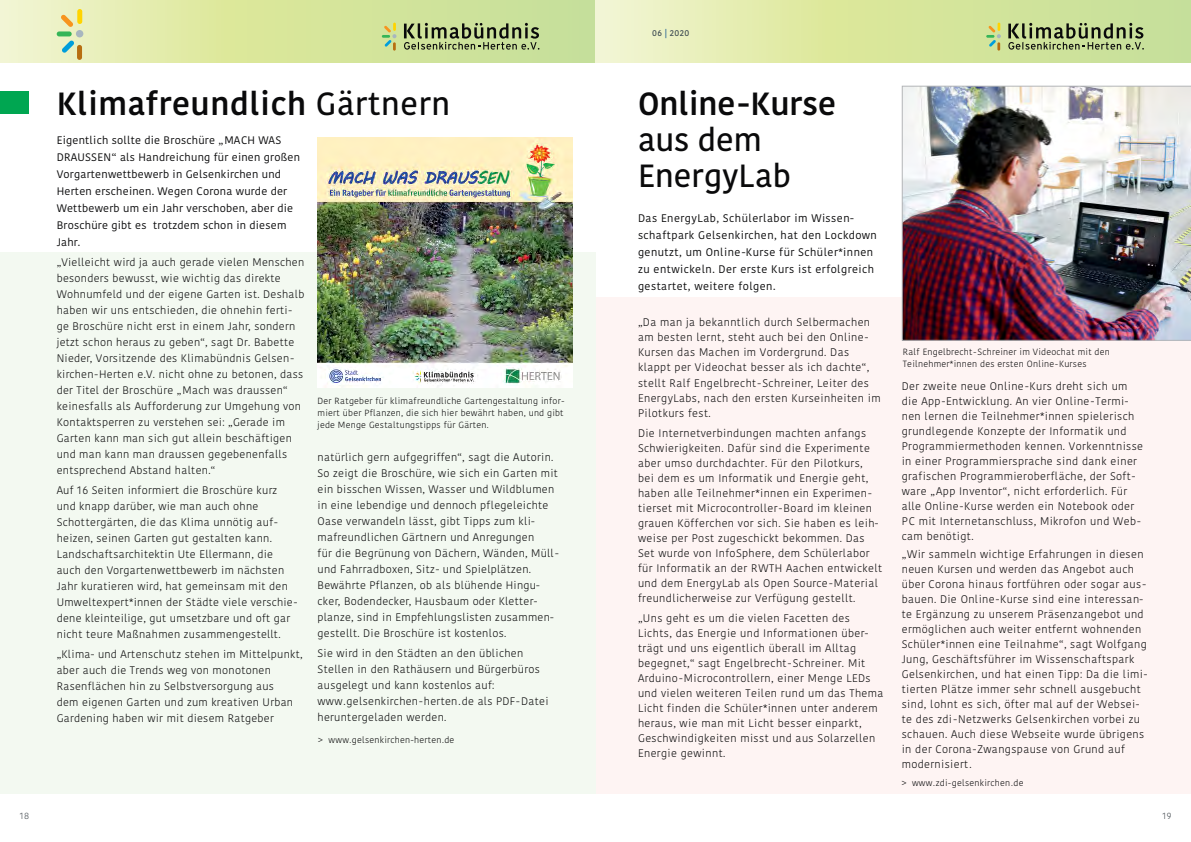
<style>
.page{position:relative;width:1191px;height:842px;background:#fff}
.page>*{position:absolute;margin:0;border:0;box-sizing:border-box;transform-origin:0 0}
.t1{font:500 32px "Kohinoor";letter-spacing:.02em;color:#0a0a0b}
.t2{font:600 32px/36px "Kohinoor";color:#0a0a0b}
.t3{font:500 32px "Kohinoor";color:#0a0a0b}
.t4{font:300 11px/15px "Kohinoor";letter-spacing:.035em;color:#0a0a0b}
.t5{font:11px/17px "Kohinoor";letter-spacing:.04em;color:#0a0a0b}
.t6{font:300 10.9px/16px "Kohinoor";letter-spacing:.025em;color:#0a0a0b}
.t7{font:10.9px/17px "Kohinoor";letter-spacing:.02em;color:#0a0a0b}
.t8{font:italic 300 9px/12px "Kohinoor";letter-spacing:.025em;color:#0a0a0b}
.t9{font:300 9px "Kohinoor";color:#434a4f}
.t10{font:italic 300 8.9px/12px "Kohinoor";letter-spacing:.025em;color:#0a0a0b;text-align:justify}
.t11{font:600 8.4px "Kohinoor";letter-spacing:.055em;color:#39474f}
.s1{font-weight:600}
.s2{color:#004689}
</style>
<div class="page">
<div style="left:595px;top:298px;width:596px;height:496px;background:#fef4f3"></div>
<div style="left:0;top:252px;width:595px;height:542px;background:#f3f9f1"></div>
<img style="left:317px;top:137px;width:256px;height:251px">
<img style="left:902px;top:86px;width:289px;height:254px">
<svg style="left:0;top:0;width:595px;height:62px;background:#dae8a6"></svg>
<svg style="left:595px;top:0;width:596px;height:62px;background:#dbe8a7"></svg>
<svg style="left:404px;top:23px;width:135px;height:27px;background:#95a472"></svg>
<svg style="left:382px;top:23px;width:14px;height:28px"></svg>
<div style="left:77px;top:9px;width:5px;height:15px;background:#ffd400;border-radius:2px"></div>
<div style="left:76px;top:30px;width:7px;height:7px;background:#a8b6bf;border-radius:50%"></div>
<div style="left:77px;top:45px;width:5px;height:15px;background:#b76e11;border-radius:2px"></div>
<svg style="left:61px;top:15px;width:12px;height:12px"></svg>
<div style="left:57px;top:31px;width:15px;height:5px;background:#35b558;border-radius:2px"></div>
<svg style="left:62px;top:40px;width:12px;height:13px"></svg>
<svg style="left:1008px;top:23px;width:135px;height:27px;background:#95a472"></svg>
<svg style="left:986px;top:23px;width:15px;height:28px"></svg>
<div style="left:0;top:91px;width:28px;height:22px;background:#00a651"></div>
<h1 class="t1" style="left:57px;top:83px;width:395px">Klimafreundlich <span class="s1">Gärtnern</span></h1>
<p class="t7" style="left:57px;top:132px;width:245px">Eigentlich sollte die Broschüre „MACH WAS DRAUSSEN“ als Handreichung für einen großen Vorgartenwettbewerb in Gelsenkirchen und Herten erscheinen. Wegen Corona wurde der Wettbewerb um ein Jahr verschoben, aber die Broschüre gibt es trotzdem schon in diesem Jahr.</p>
<p class="t6" style="left:57px;top:255px;width:249px">„Vielleicht wird ja auch gerade vielen Menschen besonders bewusst, wie wichtig das direkte Wohnumfeld und der eigene Garten ist. Deshalb haben wir uns entschieden, die ohnehin ferti&shy;ge Broschüre nicht erst in einem Jahr, sondern jetzt schon heraus zu geben“, sagt Dr. Babette Nieder, Vorsitzende des Klimabündnis Gelsen&shy;kirchen-Herten e.V. nicht ohne zu betonen, dass der Titel der Broschüre „Mach was draussen“ keinesfalls als Aufforderung zur Umgehung von Kontaktsperren zu verstehen sei: „Gerade im Garten kann man sich gut allein beschäftigen und man kann man draussen gegebenenfalls entsprechend Abstand halten.“</p>
<p class="t6" style="left:57px;top:483px;width:242px">Auf 16 Seiten informiert die Broschüre kurz und knapp darüber, wie man auch ohne Schottergärten, die das Klima unnötig auf&shy;heizen, seinen Garten gut gestalten kann.<br>Landschaftsarchitektin Ute Ellermann, die auch den Vorgartenwettbewerb im nächsten Jahr kuratieren wird, hat gemeinsam mit den Umweltexpert*innen der Städte viele verschie&shy;dene kleinteilige, gut umsetzbare und oft gar nicht teure Maßnahmen zusammengestellt.</p>
<p class="t6" style="left:57px;top:647px;width:247px">„Klima- und Artenschutz stehen im Mittelpunkt, aber auch die Trends weg von monotonen Rasenflächen hin zu Selbstversorgung aus<br>dem eigenen Garten und zum kreativen Urban Gardening haben wir mit diesem Ratgeber</p>
<p class="t10" style="left:317px;top:395px;width:248px">Der Ratgeber für klimafreundliche Gartengestaltung infor&shy;miert über Pflanzen, die sich hier bewährt haben, und gibt jede Menge Gestaltungstipps für Gärten.</p>
<p class="t6" style="left:317px;top:450px;width:242px">natürlich gern aufgegriffen“, sagt die Autorin.<br>So zeigt die Broschüre, wie sich ein Garten mit ein bisschen Wissen, Wasser und Wildblumen in eine lebendige und dennoch pflegeleichte Oase verwandeln lässt, gibt Tipps zum kli&shy;mafreundlichen Gärtnern und Anregungen<br>für die Begrünung von Dächern, Wänden, Müll&shy;und Fahrradboxen, Sitz- und Spielplätzen.<br>Bewährte Pflanzen, ob als blühende Hingu&shy;cker, Bodendecker, Hausbaum oder Kletter&shy;planze, sind in Empfehlungslisten zusammen&shy;gestellt. Die Broschüre ist kostenlos.</p>
<p class="t6" style="left:317px;top:646px;width:232px">Sie wird in den Städten an den üblichen Stellen in den Rathäusern und Bürgerbüros ausgelegt und kann kostenlos auf: www.gelsenkirchen-herten.de als PDF-Datei heruntergeladen werden.</p>
<p class="t10" style="left:318px;top:734px;width:137px">&gt; www.gelsenkirchen-herten.de</p>
<p class="t11" style="left:652px;top:28px;width:39px">06 <span class="s2">|</span> 2020</p>
<h1 class="t3" style="left:638px;top:83px;width:200px">Online-Kurse</h1>
<h1 class="t2" style="left:638px;top:122px;width:154px">aus dem<br>EnergyLab</h1>
<p class="t5" style="left:638px;top:210px;width:240px">Das EnergyLab, Schülerlabor im Wissen&shy;schaftpark Gelsenkirchen, hat den Lockdown genutzt, um Online-Kurse für Schüler*innen zu entwickeln. Der erste Kurs ist erfolgreich gestartet, weitere folgen.</p>
<p class="t4" style="left:638px;top:315px;width:244px">„Da man ja bekanntlich durch Selbermachen am besten lernt, steht auch bei den Online-Kursen das Machen im Vordergrund. Das klappt per Videochat besser als ich dachte“, stellt Ralf Engelbrecht-Schreiner, Leiter des EnergyLabs, nach den ersten Kurseinheiten im Pilotkurs fest.</p>
<p class="t4" style="left:638px;top:425px;width:246px">Die Internetverbindungen machten anfangs Schwierigkeiten. Dafür sind die Experimente aber umso durchdachter. Für den Pilotkurs,<br>bei dem es um Informatik und Energie geht, haben alle Teilnehmer*innen ein Experimen&shy;tierset mit Microcontroller-Board im kleinen grauen Köfferchen vor sich. Sie haben es leih&shy;weise per Post zugeschickt bekommen. Das Set wurde von InfoSphere, dem Schülerlabor für Informatik an der RWTH Aachen entwickelt und dem EnergyLab als Open Source-Material freundlicherweise zur Verfügung gestellt.</p>
<p class="t4" style="left:638px;top:610px;width:247px">„Uns geht es um die vielen Facetten des Lichts, das Energie und Informationen über&shy;trägt und uns eigentlich überall im Alltag begegnet,“ sagt Engelbrecht-Schreiner. Mit Arduino-Microcontrollern, einer Menge LEDs und vielen weiteren Teilen rund um das Thema Licht finden die Schüler*innen unter anderem heraus, wie man mit Licht besser einparkt, Geschwindigkeiten misst und aus Solarzellen Energie gewinnt.</p>
<p class="t8" style="left:903px;top:346px;width:208px">Ralf Engelbrecht-Schreiner im Videochat mit den<br>Teilnehmer*innen des ersten Online-Kurses</p>
<p class="t4" style="left:901px;top:378px;width:243px">Der zweite neue Online-Kurs dreht sich um die App-Entwicklung. An vier Online-Termi&shy;nen lernen die Teilnehmer*innen spielerisch grundlegende Konzepte der Informatik und Programmiermethoden kennen. Vorkenntnisse in einer Programmiersprache sind dank einer grafischen Programmieroberfläche, der Soft&shy;ware „App Inventor“, nicht erforderlich. Für alle Online-Kurse werden ein Notebook oder PC mit Internetanschluss, Mikrofon und Web&shy;cam benötigt.</p>
<p class="t4" style="left:901px;top:546px;width:247px">„Wir sammeln wichtige Erfahrungen in diesen neuen Kursen und werden das Angebot auch über Corona hinaus fortführen oder sogar aus&shy;bauen. Die Online-Kurse sind eine interessan&shy;te Ergänzung zu unserem Präsenzangebot und ermöglichen auch weiter entfernt wohnenden Schüler*innen eine Teilnahme“, sagt Wolfgang Jung, Geschäftsführer im Wissenschaftspark Gelsenkirchen, und hat einen Tipp: Da die limi&shy;tierten Plätze immer sehr schnell ausgebucht sind, lohnt es sich, öfter mal auf der Websei&shy;te des zdi-Netzwerks Gelsenkirchen vorbei zu schauen. Auch diese Webseite wurde übrigens in der Corona-Zwangspause von Grund auf modernisiert.</p>
<p class="t10" style="left:901px;top:777px;width:123px">&gt; www.zdi-gelsenkirchen.de</p>
<p class="t9" style="left:20px;top:810px;width:11px">18</p>
<p class="t9" style="left:1162px;top:810px;width:10px">19</p>
</div>
